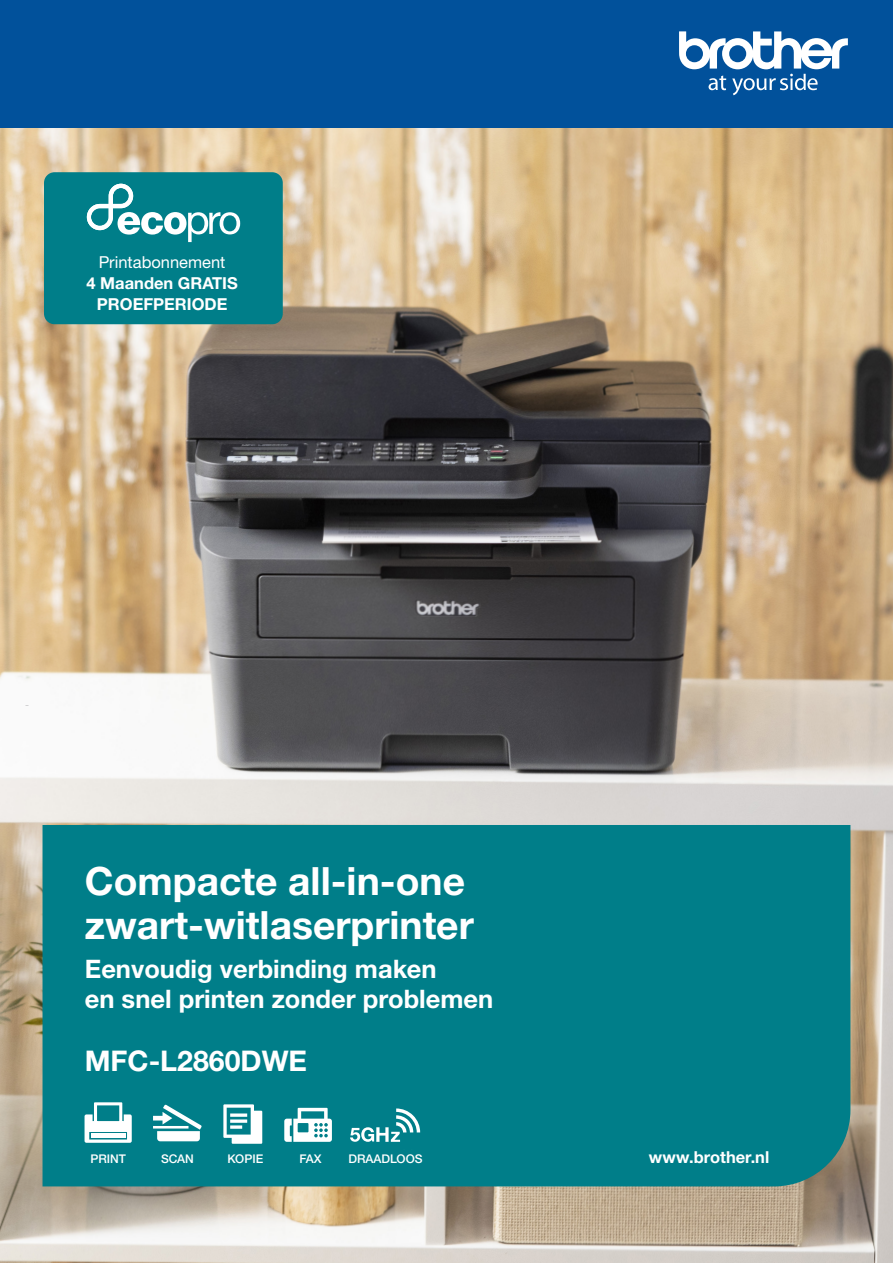
<style>
.page{position:relative;width:893px;height:1263px;background:#fff}
.page>*{position:absolute;margin:0;border:0;box-sizing:border-box;transform-origin:0 0}
.t1{font:700 39px "Helvetica Neue LTW1 G";color:#fff}
.t2{font:700 28.5px "Helvetica Neue LTW1 G";color:#fff}
.t3{font:700 25.5px "Helvetica Neue LTW1 G";color:#fff}
.Print__copy__scan{font:700 16.5px "Helvetica Neue LTW1 G";color:#fff}
.Print__copy__scan-2{font:16.5px "Helvetica Neue LTW1 G";color:#fff}
.t4{font:500 12px "Helvetica Neue LTW1 G";color:#fff}
</style>
<div class="page">
<img style="left:0;top:128px;width:893px;height:1135px">
<div style="left:0;top:0;width:893px;height:128px;background:#01519b"></div>
<svg style="left:679px;top:31px;width:169px;height:64px"></svg>
<div style="left:43px;top:825px;width:807px;height:361px;background:#007e89"></div>
<div style="left:44px;top:172px;width:239px;height:152px;background:#007e89;border-radius:11px"></div>
<svg style="left:87px;top:184px;width:153px;height:58px"></svg>
<svg style="left:85px;top:1102px;width:47px;height:41px"></svg>
<div style="left:91px;top:1133px;width:35px;height:5px;background:#fff"></div>
<svg style="left:153px;top:1104px;width:49px;height:37px"></svg>
<svg style="left:223px;top:1104px;width:39px;height:40px"></svg>
<svg style="left:284px;top:1108px;width:48px;height:34px"></svg>
<svg style="left:350px;top:1108px;width:70px;height:34px"></svg>
<p class="Print__copy__scan-2" style="left:99px;top:252px;width:128px">Printabonnement</p>
<p class="Print__copy__scan" style="left:87px;top:273px;width:153px">4 Maanden GRATIS</p>
<p class="Print__copy__scan" style="left:97px;top:294px;width:132px">PROEFPERIODE</p>
<p class="t1" style="left:85px;top:857px;width:382px">Compacte all-in-one</p>
<p class="t1" style="left:85px;top:901px;width:391px">zwart-witlaserprinter</p>
<p class="t3" style="left:85px;top:953px;width:353px">Eenvoudig verbinding maken</p>
<p class="t3" style="left:85px;top:983px;width:410px">en snel printen zonder problemen</p>
<p class="t2" style="left:85px;top:1043px;width:224px">MFC-L2860DWE</p>
<p class="t4" style="left:91px;top:1151px;width:37px">PRINT</p>
<p class="t4" style="left:161px;top:1151px;width:34px">SCAN</p>
<p class="t4" style="left:227px;top:1151px;width:37px">KOPIE</p>
<p class="t4" style="left:299px;top:1151px;width:24px">FAX</p>
<p class="t4" style="left:348px;top:1151px;width:76px">DRAADLOOS</p>
<p class="Print__copy__scan" style="left:649px;top:1147px;width:122px">www.brother.nl</p>
</div>
